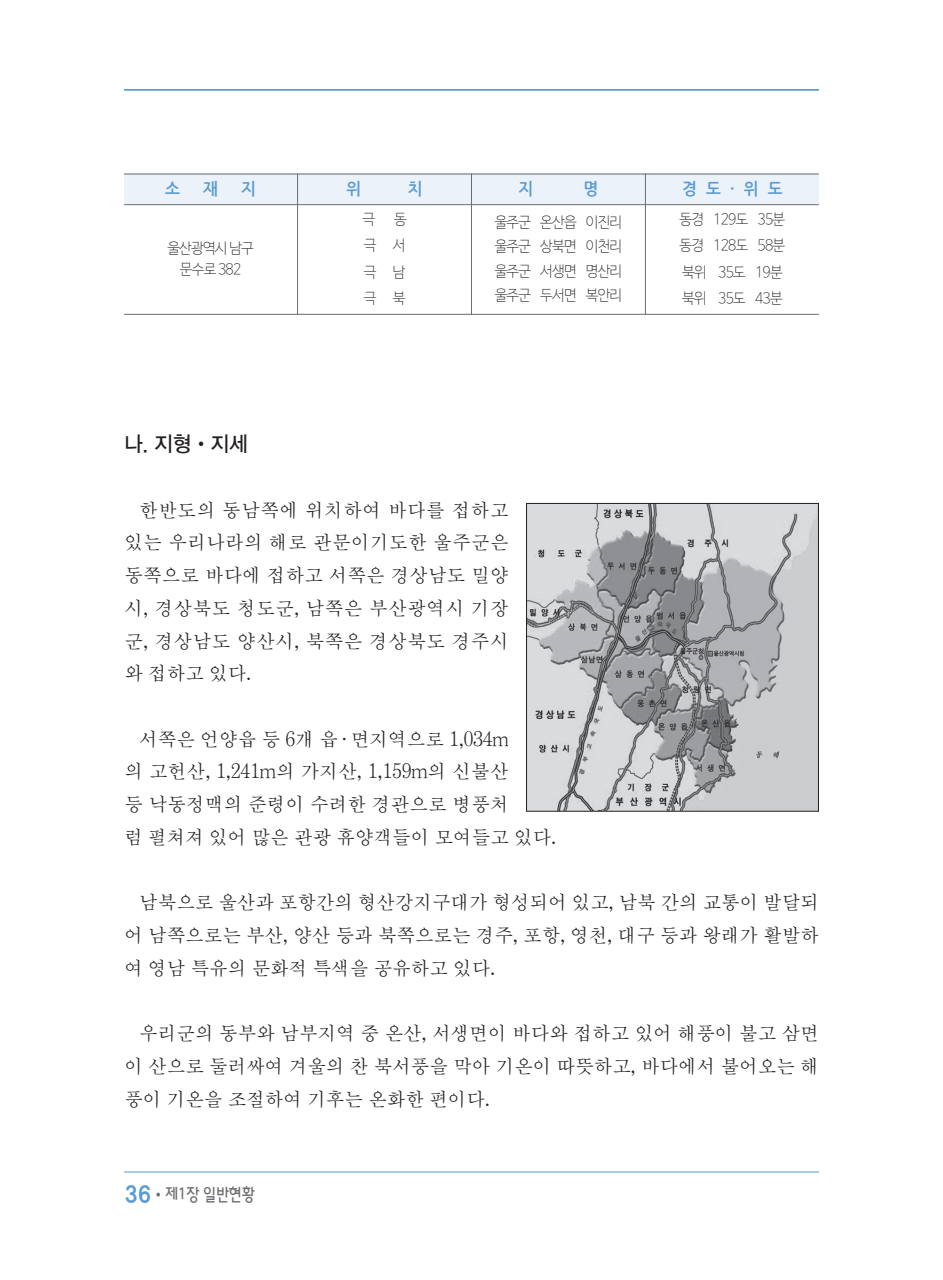
<style>
.page{position:relative;width:943px;height:1280px;background:#fff}
.page>*{position:absolute;margin:0;border:0;box-sizing:border-box;transform-origin:0 0}
.t1{font:21px "DX Ngo Std 30";color:#231f20;scale:.95 1}
.t2{font:19.6px/32.7px "D Xmu Std 10";letter-spacing:-.015em;color:#231f20;text-align:justify;scale:.96 1}
.t3{font:17.5px "DX Mgo Std M";letter-spacing:-.05em;color:#6c6d70;scale:.9 1}
.t4{font:16.62px "Nanum Gothic OTF Bold";color:#599cd4;scale:.95 1}
.t5{font:300 14.88px/26.2px "Nanum Barun Gothic OTF Ultra";letter-spacing:-.05em;color:#231f20;text-align:justify;scale:.95 1}
.s1{font-family:"Korean GD";font-weight:800;font-size:22.75px;color:#599cd4}
.s2{font-size:19.25px}
</style>
<div class="page">
<hr style="left:124px;top:89px;width:695px;height:2px;background:#599cd4">
<hr style="left:124px;top:1171px;width:695px;height:1px;background:#599cd4">
<img style="left:528px;top:505px;width:289px;height:305px">
<div style="left:526px;top:503px;width:293px;height:309px;border:1px solid #231f20"></div>
<div style="left:124px;top:174px;width:173px;height:31px;background:#ecf2fa"></div>
<div style="left:297px;top:174px;width:174px;height:31px;background:#ecf2fa"></div>
<div style="left:471px;top:174px;width:174px;height:31px;background:#ecf2fa"></div>
<div style="left:645px;top:174px;width:174px;height:31px;background:#ecf2fa"></div>
<hr style="left:297px;top:174px;width:1px;height:141px;background:#6c6d70">
<hr style="left:471px;top:174px;width:1px;height:141px;background:#6c6d70">
<hr style="left:645px;top:174px;width:1px;height:141px;background:#6c6d70">
<hr style="left:124px;top:174px;width:695px;height:1px;background:#6c6d70">
<hr style="left:124px;top:204px;width:695px;height:1px;background:#6c6d70">
<hr style="left:124px;top:314px;width:695px;height:1px;background:#6c6d70">
<p class="t4" style="left:165px;top:180px;width:17px">소</p>
<p class="t4" style="left:203px;top:180px;width:17px">재</p>
<p class="t4" style="left:241px;top:180px;width:17px">지</p>
<p class="t4" style="left:346px;top:180px;width:17px">위</p>
<p class="t4" style="left:408px;top:180px;width:17px">치</p>
<p class="t4" style="left:518px;top:180px;width:17px">지</p>
<p class="t4" style="left:583px;top:180px;width:17px">명</p>
<p class="t4" style="left:682px;top:180px;width:107px">경도·위도</p>
<p class="t5" style="left:167px;top:238px;width:93px;line-height:21px;text-align:center">울산광역시 남구 문수로 382</p>
<p class="t1" style="left:124px;top:433px;width:132px">나. 지형•지세</p>
<p class="t5" style="left:363px;top:207px;width:47px;text-indent:30px">동 극 서 극 남 극 북</p>
<p class="t5" style="left:494px;top:210px;width:136px;line-height:24.5px">울주군 온산읍 이진리 울주군 상북면 이천리 울주군 서생면 명산리 울주군 두서면 복안리</p>
<p class="t5" style="left:679px;top:207px;width:113px;text-align:left">동경 129도 35분 동경 128도 58분 북위 35도 19분 북위 35도 43분</p>
<p class="t5" style="left:362px;top:207px;width:15px">극</p>
<p class="t2" style="left:124px;top:494px;width:402px;text-indent:15px">한반도의 동남쪽에 위치하여 바다를 접하고 있는 우리나라의 해로 관문이기도한 울주군은 동쪽으로 바다에 접하고 서쪽은 경상남도 밀양 시, 경상북도 청도군, 남쪽은 부산광역시 기장 군, 경상남도 양산시, 북쪽은 경상북도 경주시 와 접하고 있다.</p>
<p class="t2" style="left:124px;top:723px;width:451px;text-align:left;text-indent:15px">서쪽은 언양읍 등 6개 읍·면지역으로 1,034m<br>의 고헌산, 1,241m의 가지산, 1,159m의 신불산<br>등 낙동정맥의 준령이 수려한 경관으로 병풍처<br>럼 펼쳐져 있어 많은 관광 휴양객들이 모여들고 있다.</p>
<p class="t2" style="left:124px;top:886px;width:725px;text-indent:15px">남북으로 울산과 포항간의 형산강지구대가 형성되어 있고, 남북 간의 교통이 발달되 어 남쪽으로는 부산, 양산 등과 북쪽으로는 경주, 포항, 영천, 대구 등과 왕래가 활발하 여 영남 특유의 문화적 특색을 공유하고 있다.</p>
<p class="t2" style="left:124px;top:1017px;width:725px;text-indent:15px">우리군의 동부와 남부지역 중 온산, 서생면이 바다와 접하고 있어 해풍이 불고 삼면 이 산으로 둘러싸여 겨울의 찬 북서풍을 막아 기온이 따뜻하고, 바다에서 불어오는 해 풍이 기온을 조절하여 기후는 온화한 편이다.</p>
<p class="t3" style="left:124px;top:1186px;width:147px"><span class="s1">36</span><span class="s2">•</span>제1장 일반현황</p>
</div>
